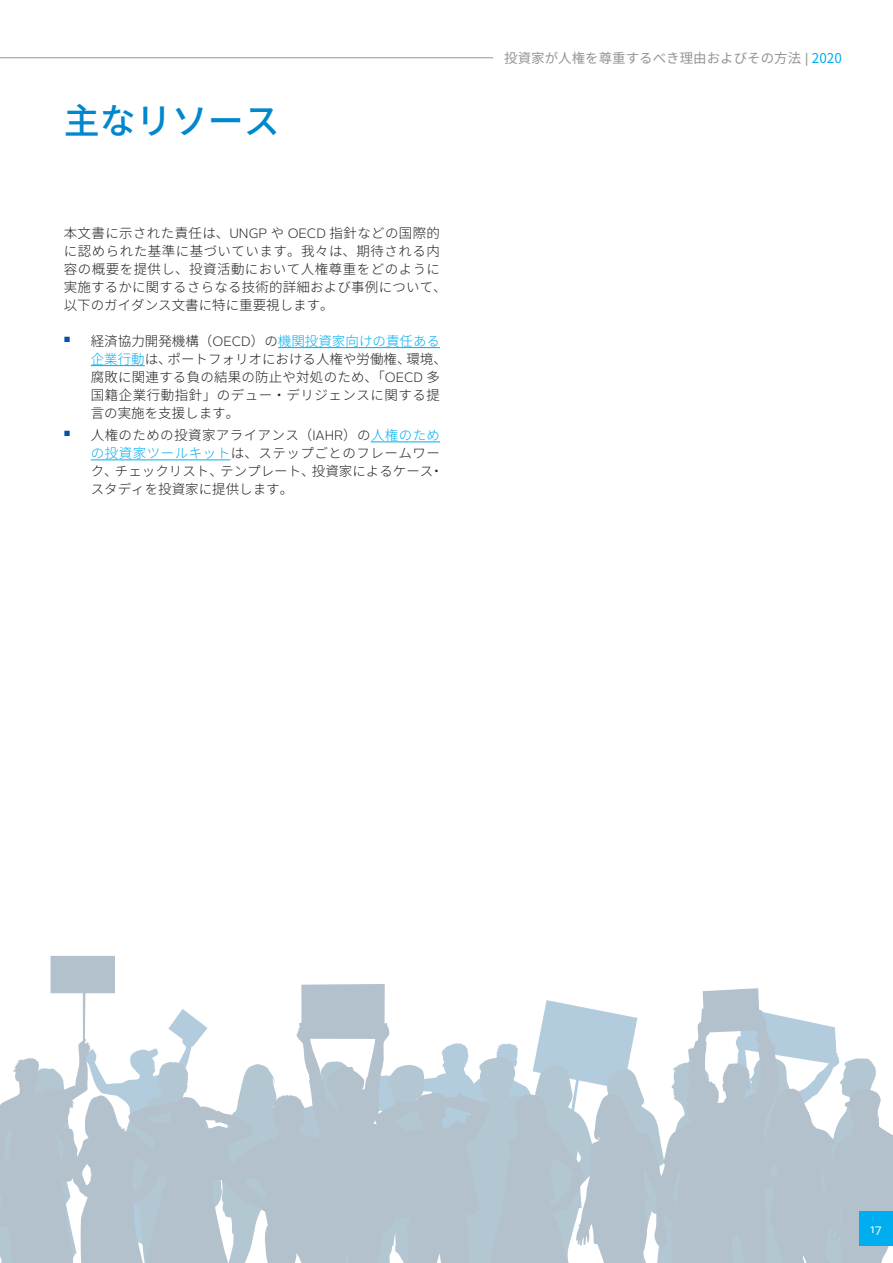
<style>
.page{position:relative;width:893px;height:1263px;background:#fff}
.page>*{position:absolute;margin:0;border:0;box-sizing:border-box;transform-origin:0 0}
.t1{font:500 36px "Noto Sans CJ Kjp";color:#0087cd}
.t2{font:300 13.5px/18px "Noto Sans CJ Kjp";letter-spacing:.015em;color:#231f20}
.t3{font:13.5px "Noto Sans CJ Kjp";color:#939598}
.t4{font:12px "Alright Sans";color:#fff}
.s1{font-family:"Alright Sans"}
.s2{color:#00aeef}
</style>
<div class="page">
<svg style="left:0;top:956px;width:893px;height:307px"></svg>
<div style="left:859px;top:1212px;width:34px;height:34px;background:#00aeef"></div>
<hr style="left:0;top:57px;width:493px;height:1px;background:#939598">
<hr style="left:278px;top:347px;width:162px;height:1px;background:#00aeef">
<hr style="left:91px;top:365px;width:54px;height:1px;background:#00aeef">
<hr style="left:371px;top:441px;width:69px;height:1px;background:#00aeef">
<hr style="left:91px;top:459px;width:139px;height:1px;background:#00aeef">
<h1 class="t1" style="left:64px;top:100px;width:217px">主なリソース</h1>
<p class="t2" style="left:64px;top:224px;width:384px">本文書に示された責任は、<span class="s1">UNGP</span> や <span class="s1">OECD</span> 指針などの国際的に認められた基準に基づいています。我々は、期待される内容の概要を提供し、投資活動において人権尊重をどのように実施するかに関するさらなる技術的詳細および事例について、以下のガイダンス文書に特に重要視します。</p>
<p class="t2" style="left:91px;top:332px;width:358px;text-indent:-27px"><sup>■</sup> 経済協力開発機構（<span class="s1">OECD</span>）の<span class="s2">機関投資家向けの責任ある企業行動</span>は、ポートフォリオにおける人権や労働権、環境、腐敗に関連する負の結果の防止や対処のため、「<span class="s1">OECD</span> 多国籍企業行動指針」のデュー・デリジェンスに関する提言の実施を支援します。</p>
<p class="t2" style="left:91px;top:426px;width:354px;text-indent:-27px"><sup>■</sup> 人権のための投資家アライアンス（<span class="s1">IAHR</span>）の<span class="s2">人権のための投資家ツールキット</span>は、ステップごとのフレームワーク、チェックリスト、テンプレート、投資家によるケース・スタディを投資家に提供します。</p>
<p class="t3" style="left:504px;top:51px;width:339px">投資家が人権を尊重するべき理由およびその方法 <span class="s1">|</span> <span class="s2">2020</span></p>
<p class="t4" style="left:870px;top:1221px;width:13px">17</p>
</div>
